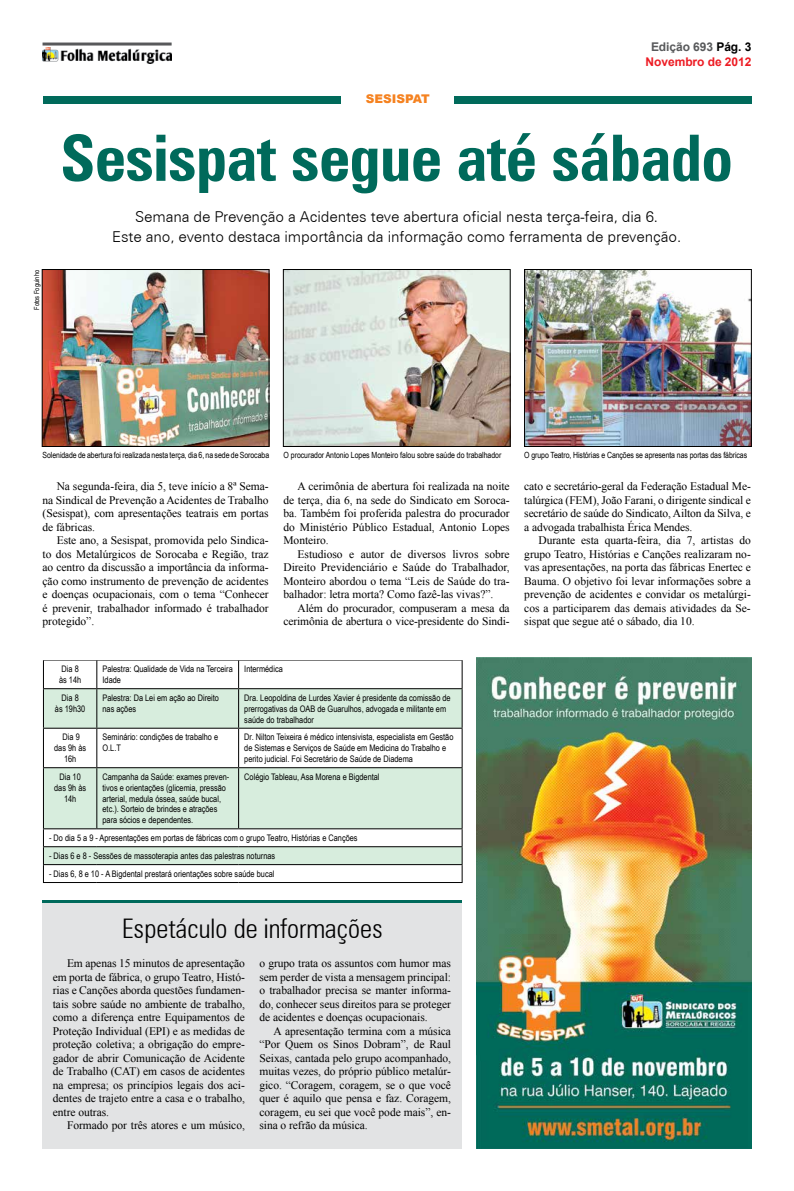
<style>
.page{position:relative;width:794px;height:1191px;background:#fff}
.page>*{position:absolute;margin:0;border:0;box-sizing:border-box;transform-origin:0 0}
.t1{font:700 condensed 64px "Zurich BT";letter-spacing:-.01em;color:#006a5b}
.t2{font:300 condensed 27px "Zurich BT";color:#000}
.t3{font:300 15px/20px "Zurich BT";letter-spacing:-.005em;color:#000;text-align:center}
.t4{font:700 12px/14.4px "Arial";letter-spacing:-.005em;color:#ed1c24;text-align:center}
.t5{font:900 12px "Arial";color:#f58220}
.t6{font:11.5px/13.5px "Times New Roman";letter-spacing:-.005em;color:#000;text-align:justify}
.t7{font:9px/10.8px "Arial Narrow";color:#000}
.t8{font:8.5px "Arial Narrow";letter-spacing:-.01em;color:#000}
.t9{font:7px "Arial Narrow";color:#000}
.s1{color:#58595b}
.s2{color:#000}
</style>
<div class="page">
<div style="left:43px;top:900px;width:419px;height:248px;background:#e2e3e4"></div>
<svg style="left:44px;top:689px;width:417px;height:175px;fill:#d7eddd"></svg>
<svg style="left:43px;top:660px;width:419px;height:28px"></svg>
<hr style="left:43px;top:728px;width:1px;height:39px;background:#000">
<hr style="left:96px;top:728px;width:1px;height:39px;background:#000">
<hr style="left:238px;top:728px;width:1px;height:39px;background:#000">
<hr style="left:461px;top:728px;width:1px;height:39px;background:#000">
<hr style="left:43px;top:882px;width:54px;height:1px;background:#000">
<hr style="left:97px;top:882px;width:142px;height:1px;background:#000">
<hr style="left:239px;top:882px;width:223px;height:1px;background:#000">
<hr style="left:43px;top:688px;width:54px;height:1px;background:#000">
<hr style="left:43px;top:689px;width:1px;height:38px;background:#000">
<hr style="left:43px;top:727px;width:54px;height:1px;background:#000">
<hr style="left:97px;top:688px;width:142px;height:1px;background:#000">
<hr style="left:96px;top:689px;width:1px;height:38px;background:#000">
<hr style="left:97px;top:727px;width:142px;height:1px;background:#000">
<hr style="left:239px;top:688px;width:223px;height:1px;background:#000">
<hr style="left:238px;top:689px;width:1px;height:38px;background:#000">
<hr style="left:461px;top:689px;width:1px;height:38px;background:#000">
<hr style="left:239px;top:727px;width:223px;height:1px;background:#000">
<hr style="left:43px;top:767px;width:54px;height:1px;background:#000">
<hr style="left:43px;top:768px;width:1px;height:60px;background:#000">
<hr style="left:43px;top:828px;width:54px;height:1px;background:#000">
<hr style="left:97px;top:767px;width:142px;height:1px;background:#000">
<hr style="left:96px;top:768px;width:1px;height:60px;background:#000">
<hr style="left:97px;top:828px;width:142px;height:1px;background:#000">
<hr style="left:239px;top:767px;width:223px;height:1px;background:#000">
<hr style="left:238px;top:768px;width:1px;height:60px;background:#000">
<hr style="left:461px;top:768px;width:1px;height:60px;background:#000">
<hr style="left:239px;top:828px;width:223px;height:1px;background:#000">
<hr style="left:43px;top:846px;width:54px;height:1px;background:#000">
<svg style="left:43px;top:829px;width:1px;height:53px"></svg>
<hr style="left:97px;top:846px;width:142px;height:1px;background:#000">
<hr style="left:239px;top:846px;width:223px;height:1px;background:#000">
<svg style="left:461px;top:829px;width:1px;height:53px"></svg>
<hr style="left:43px;top:864px;width:54px;height:1px;background:#000">
<hr style="left:97px;top:864px;width:142px;height:1px;background:#000">
<hr style="left:239px;top:864px;width:223px;height:1px;background:#000">
<hr style="left:43px;top:43px;width:129px;height:3px;background:#58595b">
<img style="left:43px;top:48px;width:129px;height:15px">
<div style="left:43px;top:96px;width:298px;height:7px;background:#006a5b"></div>
<div style="left:454px;top:96px;width:297px;height:7px;background:#006a5b"></div>
<img style="left:476px;top:657px;width:275px;height:491px">
<img style="left:285px;top:271px;width:223px;height:173px">
<div style="left:283px;top:269px;width:227px;height:177px;border:1px solid #000"></div>
<img style="left:526px;top:271px;width:223px;height:173px">
<div style="left:524px;top:269px;width:227px;height:177px;border:1px solid #000"></div>
<img style="left:44px;top:271px;width:223px;height:173px">
<div style="left:42px;top:269px;width:227px;height:177px;border:1px solid #000"></div>
<hr style="left:43px;top:900px;width:419px;height:3px;background:#006a5b">
<p class="t4" style="left:645px;top:40px;width:107px"><span class="s1">Edição 693</span> <span class="s2">Pág. 3<br></span>Novembro de 2012</p>
<p class="t5" style="left:366px;top:90px;width:66px">SESISPAT</p>
<h1 class="t1" style="left:60px;top:119px;width:674px">Sesispat segue até sábado</h1>
<p class="t9" style="left:32px;top:310px;width:41px;rotate:-90deg">Fotos Foguinho</p>
<h3 class="t3" style="left:112px;top:207px;width:571px">Semana de Prevenção a Acidentes teve abertura oficial nesta terça-feira, dia 6.<br>Este ano, evento destaca importância da informação como ferramenta de prevenção.</h3>
<p class="t8" style="left:43px;top:449px;width:228px">Solenidade de abertura foi realizada nesta terça, dia 6, na sede de Sorocaba</p>
<p class="t8" style="left:284px;top:449px;width:219px">O procurador Antonio Lopes Monteiro falou sobre saúde do trabalhador</p>
<p class="t8" style="left:524px;top:449px;width:224px">O grupo Teatro, Histórias e Canções se apresenta nas portas das fábricas</p>
<p class="t6" style="left:43px;top:479px;width:228px;text-indent:14px">Na segunda-feira, dia 5, teve início a 8ª Sema&shy;na Sindical de Prevenção a Acidentes de Trabalho (Sesispat), com apresentações teatrais em portas de fábricas.</p>
<p class="t6" style="left:43px;top:533px;width:228px;text-indent:14px">Este ano, a Sesispat, promovida pelo Sindica&shy;to dos Metalúrgicos de Sorocaba e Região, traz ao centro da discussão a importância da informa&shy;ção como instrumento de prevenção de acidentes e doenças ocupacionais, com o tema “Conhecer é prevenir, trabalhador informado é trabalhador protegido”.</p>
<p class="t6" style="left:283px;top:479px;width:228px;text-indent:14px">A cerimônia de abertura foi realizada na noite de terça, dia 6, na sede do Sindicato em Soroca&shy;ba. Também foi proferida palestra do procurador do Ministério Público Estadual, Antonio Lopes Monteiro.</p>
<p class="t6" style="left:283px;top:547px;width:228px;text-indent:14px">Estudioso e autor de diversos livros sobre Direito Previdenciário e Saúde do Trabalhador, Monteiro abordou o tema “Leis de Saúde do tra&shy;balhador: letra morta? Como fazê-las vivas?”.</p>
<p class="t6" style="left:283px;top:601px;width:228px;text-align:right">Além do procurador, compuseram a mesa da cerimônia de abertura o vice-presidente do Sindi-</p>
<p class="t7" style="left:55px;top:566px;width:32px;text-align:center">Dia 6<br>às 19h30</p>
<p class="t7" style="left:102px;top:566px;width:64px">Abertura do evento</p>
<p class="t7" style="left:244px;top:566px;width:90px">Sindicato dos Metalúrgicos</p>
<p class="t7" style="left:57px;top:595px;width:29px;text-align:center">Dia 6 às<br>20h30</p>
<p class="t7" style="left:102px;top:606px;width:113px">letra morta? Como fazê-las vivas?</p>
<p class="t7" style="left:244px;top:606px;width:210px">rio Público Estadual, Estudioso e Autor de diversos livros sobre<br>Direito Previdenciário e Saúde do Trabalhador</p>
<p class="t6" style="left:524px;top:479px;width:228px">cato e secretário-geral da Federação Estadual Me&shy;talúrgica (FEM), João Farani, o dirigente sindical e secretário de saúde do Sindicato, Ailton da Silva, e a advogada trabalhista Érica Mendes.</p>
<p class="t6" style="left:524px;top:533px;width:228px;text-indent:14px">Durante esta quarta-feira, dia 7, artistas do grupo Teatro, Histórias e Canções realizaram no&shy;vas apresentações, na porta das fábricas Enertec e Bauma. O objetivo foi levar informações sobre a prevenção de acidentes e convidar os metalúrgi&shy;cos a participarem das demais atividades da Se&shy;sispat que segue até o sábado, dia 10.</p>
<p class="t7" style="left:59px;top:663px;width:24px">Dia 8 às 14h</p>
<p class="t7" style="left:102px;top:663px;width:132px">Palestra: Qualidade de Vida na Terceira<br>Idade</p>
<p class="t7" style="left:244px;top:663px;width:40px">Intermédica</p>
<p class="t7" style="left:55px;top:692px;width:32px;text-align:center">Dia 8<br>às 19h30</p>
<p class="t7" style="left:102px;top:692px;width:118px">Palestra: Da Lei em ação ao Direito nas ações</p>
<p class="t7" style="left:244px;top:692px;width:208px">Dra. Leopoldina de Lurdes Xavier é presidente da comissão de prerrogativas da OAB de Guarulhos, advogada e militante em saúde do trabalhador</p>
<p class="t7" style="left:54px;top:731px;width:34px;text-align:center">Dia 9<br>das 9h às<br>16h</p>
<p class="t7" style="left:102px;top:731px;width:117px">Seminário: condições de trabalho e<br>O.L.T</p>
<p class="t7" style="left:244px;top:731px;width:211px">Dr. Nilton Teixeira é médico intensivista, especialista em Gestão de Sistemas e Serviços de Saúde em Medicina do Trabalho e perito judicial. Foi Secretário de Saúde de Diadema</p>
<p class="t7" style="left:54px;top:771px;width:34px;text-align:center">Dia 10 das 9h às<br>14h</p>
<p class="t7" style="left:102px;top:771px;width:128px">Campanha da Saúde: exames preven&shy;tivos e orientações (glicemia, pressão arterial, medula óssea, saúde bucal, etc.). Sorteio de brindes e atrações para sócios e dependentes.</p>
<p class="t7" style="left:244px;top:771px;width:137px">Colégio Tableau, Asa Morena e Bigdental</p>
<p class="t7" style="left:49px;top:832px;width:310px">- Do dia 5 a 9 - Apresentações em portas de fábricas com o grupo Teatro, Histórias e Canções</p>
<p class="t7" style="left:49px;top:850px;width:228px">- Dias 6 e 8 - Sessões de massoterapia antes das palestras noturnas</p>
<p class="t7" style="left:49px;top:868px;width:227px">- Dias 6, 8 e 10 - A Bigdental prestará orientações sobre saúde bucal</p>
<h2 class="t2" style="left:122px;top:912px;width:262px">Espetáculo de informações</h2>
<p class="t6" style="left:53px;top:956px;width:194px;text-indent:14px">Em apenas 15 minutos de apresentação em porta de fábrica, o grupo Teatro, Histó&shy;rias e Canções aborda questões fundamen&shy;tais sobre saúde no ambiente de trabalho, como a diferença entre Equipamentos de Proteção Individual (EPI) e as medidas de proteção coletiva; a obrigação do empre&shy;gador de abrir Comunicação de Acidente de Trabalho (CAT) em casos de acidentes na empresa; os princípios legais dos aci&shy;dentes de trajeto entre a casa e o trabalho, entre outras.</p>
<p class="t6" style="left:67px;top:1118px;width:179px">Formado por três atores e um músico,</p>
<p class="t6" style="left:259px;top:956px;width:193px">o grupo trata os assuntos com humor mas sem perder de vista a mensagem principal: o trabalhador precisa se manter informa&shy;do, conhecer seus direitos para se proteger de acidentes e doenças ocupacionais.</p>
<p class="t6" style="left:259px;top:1024px;width:193px;text-indent:14px">A apresentação termina com a música “Por Quem os Sinos Dobram”, de Raul Seixas, cantada pelo grupo acompanhado, muitas vezes, do próprio público metalúr&shy;gico. “Coragem, coragem, se o que você quer é aquilo que pensa e faz. Coragem, coragem, eu sei que você pode mais”, en&shy;sina o refrão da música.</p>
</div>
